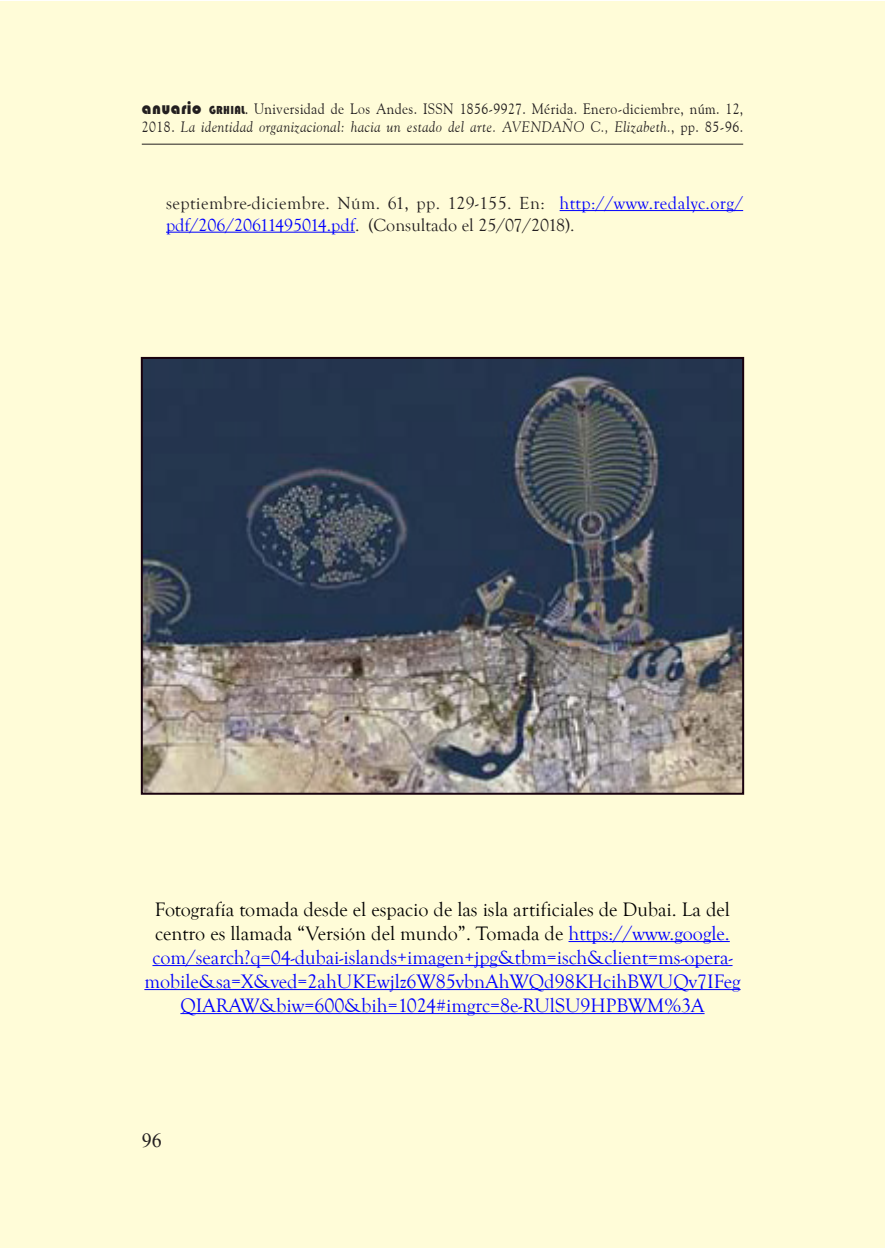
<style>
.page{position:relative;width:885px;height:1248px;background:#fff}
.page>*{position:absolute;margin:0;border:0;box-sizing:border-box;transform-origin:0 0}
.Grhial_-_Leyendas{font:20px/24px "Goudy Old Style T";color:#00f;text-align:center}
.t1{font:20px "Times New Roman";color:#231f20}
.GRHIAL-Notas{font:18px/21.6px "Goudy Old Style T";letter-spacing:.01em;color:#231f20}
.t2{font:15px/18px "Goudy Old Style BT";letter-spacing:.03em;color:#231f20;scale:.92 1}
.s1{font-family:"Bauhaus 93";font-size:18px}
.s2{font-family:"Bauhaus 93";font-size:12px}
.s3{font-family:"Goudy Old Style T";font-weight:700;font-size:12px}
.s4{font-style:italic}
.s5{color:#00f}
.s6{color:#000}
</style>
<div class="page">
<div style="left:0;top:1px;width:884px;height:1246px;background:#fffcd8"></div>
<hr style="left:142px;top:144px;width:601px;height:1px;background:#231f20">
<hr style="left:559px;top:210px;width:184px;height:1px;background:#00f">
<hr style="left:166px;top:232px;width:189px;height:1px;background:#00f">
<img style="left:144px;top:360px;width:597px;height:431px">
<div style="left:141px;top:357px;width:603px;height:437px;border:2px solid #19010e"></div>
<hr style="left:568px;top:941px;width:161px;height:1px;background:#00f">
<hr style="left:152px;top:965px;width:580px;height:1px;background:#00f">
<hr style="left:144px;top:989px;width:596px;height:1px;background:#00f">
<hr style="left:180px;top:1013px;width:524px;height:1px;background:#00f">
<p class="t2" style="left:142px;top:100px;width:655px"><span class="s1">anuario</span> <span class="s2">GRHIAL</span><span class="s3">.</span> Universidad de Los Andes. ISSN 1856-9927. Mérida. Enero-diciembre, núm. 12,<br>2018. <span class="s4">La identidad organizacional: hacia un estado del arte. AVENDAÑO C., Elizabeth.</span>, pp. 85-96.</p>
<p class="GRHIAL-Notas" style="left:166px;top:193px;width:578px">septiembre-diciembre. Núm. 61, pp. 129-155. En: <span class="s5">http://www.redalyc.org/ pdf/206/20611495014.pdf</span>. (Consultado el 25/07/2018).</p>
<p class="Grhial_-_Leyendas" style="left:144px;top:897px;width:597px"><span class="s6">Fotografía tomada desde el espacio de las isla artificiales de Dubai. La del centro es llamada “Versión del mundo”. Tomada de</span> https://www.google. com/search?q=04-dubai-islands+imagen+jpg&amp;tbm=isch&amp;client=ms-opera&shy;mobile&amp;sa=X&amp;ved=2ahUKEwjlz6W85vbnAhWQd98KHcihBWUQv7IFeg QIARAW&amp;biw=600&amp;bih=1024#imgrc=8e-RUlSU9HPBWM%3A</p>
<p class="t1" style="left:142px;top:1126px;width:21px">96</p>
</div>
